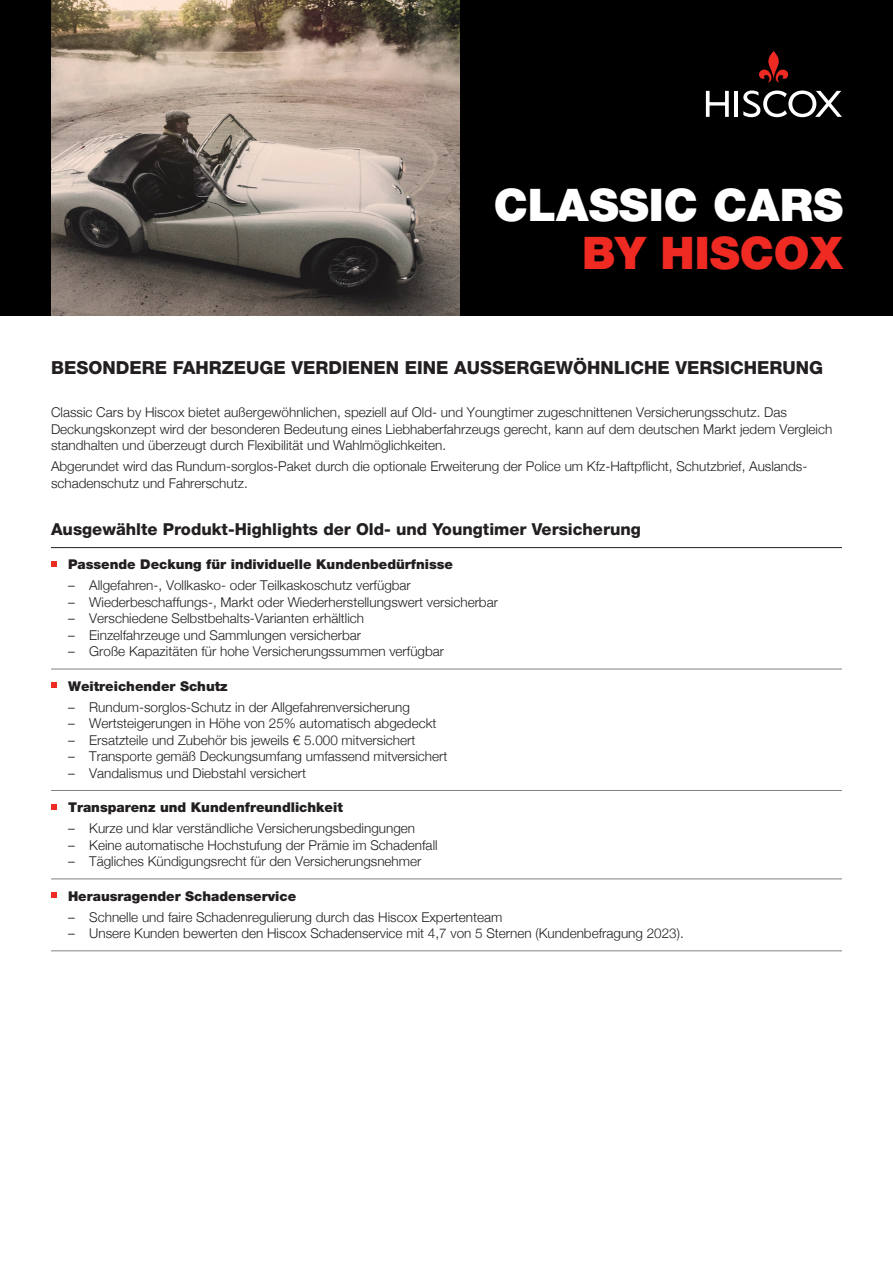
<style>
.page{position:relative;width:893px;height:1263px;background:#fff}
.page>*{position:absolute;margin:0;border:0;box-sizing:border-box;transform-origin:0 0}
.t1{font:900 45px "Helvetica Neue LT Std";color:#fff}
.t2{font:900 45px "Helvetica Neue LT Std";color:#ee2a23}
.t3{font:800 18px "Helvetica Neue LT Std";color:#231f20}
.t4{font:800 16.5px "Helvetica Neue LT Std";color:#231f20}
.t5{font:300 13.5px/16.5px "Helvetica Neue";color:#231f20}
.t6{font:900 13.5px "Helvetica Neue LT Std";color:#231f20}
</style>
<div class="page">
<svg style="left:51px;top:547px;width:17px;height:1px"></svg>
<hr style="left:68px;top:547px;width:774px;height:1px;background:#231f20">
<svg style="left:51px;top:669px;width:17px;height:1px"></svg>
<hr style="left:68px;top:669px;width:774px;height:1px;background:#808285">
<svg style="left:51px;top:790px;width:17px;height:1px"></svg>
<hr style="left:68px;top:790px;width:774px;height:1px;background:#808285">
<svg style="left:51px;top:878px;width:17px;height:1px"></svg>
<hr style="left:68px;top:878px;width:774px;height:1px;background:#808285">
<svg style="left:51px;top:950px;width:17px;height:1px"></svg>
<hr style="left:68px;top:950px;width:774px;height:1px;background:#808285">
<svg style="left:51px;top:561px;width:5px;height:5px"></svg>
<svg style="left:51px;top:683px;width:5px;height:5px"></svg>
<svg style="left:51px;top:804px;width:5px;height:5px"></svg>
<svg style="left:51px;top:893px;width:5px;height:5px"></svg>
<div style="left:0;top:0;width:893px;height:316px;background:#000"></div>
<svg style="left:759px;top:51px;width:29px;height:31px"></svg>
<hr style="left:735px;top:91px;width:3px;height:26px;background:#fff">
<svg style="left:706px;top:91px;width:23px;height:26px"></svg>
<svg style="left:743px;top:91px;width:99px;height:26px"></svg>
<img style="left:51px;top:0;width:408px;height:316px">
<h1 class="t1" style="left:494px;top:178px;width:351px">CLASSIC CARS</h1>
<h1 class="t2" style="left:582px;top:226px;width:262px">BY HISCOX</h1>
<h2 class="t3" style="left:51px;top:357px;width:774px">BESONDERE FAHRZEUGE VERDIENEN EINE AUSSERGEWÖHNLICHE VERSICHERUNG</h2>
<p class="t5" style="left:51px;top:403px;width:783px">Classic Cars by Hiscox bietet außergewöhnlichen, speziell auf Old- und Youngtimer zugeschnittenen Versicherungsschutz. Das<br>Deckungskonzept wird der besonderen Bedeutung eines Liebhaberfahrzeugs gerecht, kann auf dem deutschen Markt jedem Vergleich standhalten und überzeugt durch Flexibilität und Wahlmöglichkeiten.</p>
<p class="t5" style="left:51px;top:457px;width:758px">Abgerundet wird das Rundum-sorglos-Paket durch die optionale Erweiterung der Police um Kfz-Haftpflicht, Schutzbrief, Auslands&shy;schadenschutz und Fahrerschutz.</p>
<p class="t4" style="left:51px;top:519px;width:591px">Ausgewählte Produkt-Highlights der Old- und Youngtimer Versicherung</p>
<p class="t6" style="left:68px;top:556px;width:387px">Passende Deckung für individuelle Kundenbedürfnisse</p>
<p class="t5" style="left:68px;top:576px;width:344px">– Allgefahren-, Vollkasko- oder Teilkaskoschutz verfügbar</p>
<p class="t5" style="left:68px;top:593px;width:431px">– Wiederbeschaffungs-, Markt oder Wiederherstellungswert versicherbar</p>
<p class="t5" style="left:68px;top:609px;width:298px">– Verschiedene Selbstbehalts-Varianten erhältlich</p>
<p class="t5" style="left:68px;top:626px;width:295px">– Einzelfahrzeuge und Sammlungen versicherbar</p>
<p class="t5" style="left:68px;top:642px;width:378px">– Große Kapazitäten für hohe Versicherungssummen verfügbar</p>
<p class="t6" style="left:68px;top:678px;width:161px">Weitreichender Schutz</p>
<p class="t5" style="left:68px;top:698px;width:343px">– Rundum-sorglos-Schutz in der Allgefahrenversicherung</p>
<p class="t5" style="left:68px;top:714px;width:370px">– Wertsteigerungen in Höhe von 25% automatisch abgedeckt</p>
<p class="t5" style="left:68px;top:731px;width:349px">– Ersatzteile und Zubehör bis jeweils € 5.000 mitversichert</p>
<p class="t5" style="left:68px;top:747px;width:381px">– Transporte gemäß Deckungsumfang umfassend mitversichert</p>
<p class="t5" style="left:68px;top:764px;width:240px">– Vandalismus und Diebstahl versichert</p>
<p class="t6" style="left:68px;top:799px;width:276px">Transparenz und Kundenfreundlichkeit</p>
<p class="t5" style="left:68px;top:819px;width:349px">– Kurze und klar verständliche Versicherungsbedingungen</p>
<p class="t5" style="left:68px;top:836px;width:371px">– Keine automatische Hochstufung der Prämie im Schadenfall</p>
<p class="t5" style="left:68px;top:852px;width:355px">– Tägliches Kündigungsrecht für den Versicherungsnehmer</p>
<p class="t6" style="left:68px;top:888px;width:230px">Herausragender Schadenservice</p>
<p class="t5" style="left:68px;top:907px;width:436px">– Schnelle und faire Schadenregulierung durch das Hiscox Expertenteam</p>
<p class="t5" style="left:68px;top:924px;width:617px">– Unsere Kunden bewerten den Hiscox Schadenservice mit 4,7 von 5 Sternen (Kundenbefragung 2023).</p>
</div>
